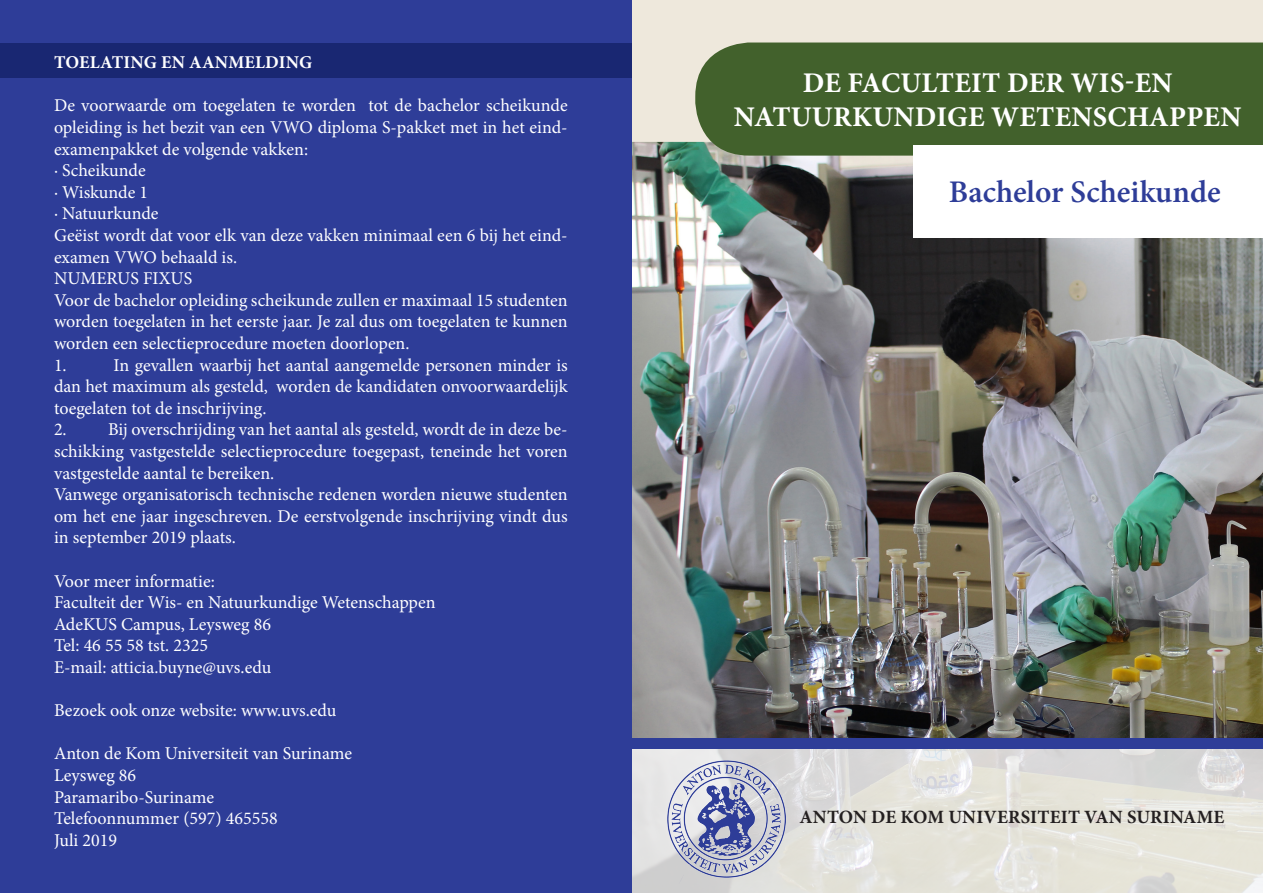
<style>
.page{position:relative;width:1263px;height:893px;background:#fff}
.page>*{position:absolute;margin:0;border:0;box-sizing:border-box;transform-origin:0 0}
.t1{font:600 31.5px "Minion Pro";color:#2e3d98}
.t2{font:700 28.5px "Minion Pro";letter-spacing:.01em;color:#fff}
.t3{font:700 18.75px "Minion Pro";letter-spacing:.01em;color:#231f20}
.t4{font:18px/21.6px "Minion Pro";color:#fff;text-align:justify}
.t5{font:700 18px "Minion Pro";letter-spacing:.01em;color:#fff}
</style>
<div class="page">
<img style="left:631px;top:0;width:632px;height:738px">
<div style="left:695px;top:43px;width:568px;height:113px;background:#42612c"></div>
<div style="left:913px;top:146px;width:350px;height:92px;background:#fff"></div>
<svg style="left:631px;top:749px;width:632px;height:144px;fill:#e4e3d9"></svg>
<div style="left:631px;top:738px;width:632px;height:11px;background:#2e3d98"></div>
<div style="left:0;top:0;width:631px;height:893px;background:#2e3d98"></div>
<div style="left:0;top:43px;width:631px;height:35px;background:#192772"></div>
<img style="left:664px;top:752px;width:125px;height:141px">
<p class="t5" style="left:54px;top:50px;width:260px">TOELATING EN AANMELDING</p>
<p class="t4" style="left:54px;top:95px;width:515px">De voorwaarde om toegelaten te worden tot de bachelor scheikunde opleiding is het bezit van een VWO diploma S-pakket met in het eind&shy;examenpakket de volgende vakken:</p>
<p class="t4" style="left:54px;top:160px;width:93px">· Scheikunde</p>
<p class="t4" style="left:54px;top:181px;width:96px">· Wiskunde 1</p>
<p class="t4" style="left:54px;top:203px;width:106px">· Natuurkunde</p>
<p class="t4" style="left:54px;top:225px;width:515px">Geëist wordt dat voor elk van deze vakken minimaal een 6 bij het eind&shy;examen VWO behaald is.</p>
<p class="t4" style="left:54px;top:268px;width:140px">NUMERUS FIXUS</p>
<p class="t4" style="left:54px;top:289px;width:515px">Voor de bachelor opleiding scheikunde zullen er maximaal 15 studenten worden toegelaten in het eerste jaar. Je zal dus om toegelaten te kunnen worden een selectieprocedure moeten doorlopen.</p>
<p class="t4" style="left:54px;top:354px;width:14px">1.</p>
<p class="t4" style="left:54px;top:354px;width:515px;text-indent:60px">In gevallen waarbij het aantal aangemelde personen minder is dan het maximum als gesteld, worden de kandidaten onvoorwaardelijk toegelaten tot de inschrijving.</p>
<p class="t4" style="left:54px;top:419px;width:515px">2. Bij overschrijding van het aantal als gesteld, wordt de in deze be&shy;schikking vastgestelde selectieprocedure toegepast, teneinde het voren vastgestelde aantal te bereiken.</p>
<p class="t4" style="left:54px;top:484px;width:515px">Vanwege organisatorisch technische redenen worden nieuwe studenten om het ene jaar ingeschreven. De eerstvolgende inschrijving vindt dus in september 2019 plaats.</p>
<p class="t4" style="left:54px;top:570px;width:162px">Voor meer informatie:</p>
<p class="t4" style="left:54px;top:592px;width:383px">Faculteit der Wis- en Natuurkundige Wetenschappen</p>
<p class="t4" style="left:54px;top:613px;width:219px">AdeKUS Campus, Leysweg 86</p>
<p class="t4" style="left:54px;top:635px;width:156px">Tel: 46 55 58 tst. 2325</p>
<p class="t4" style="left:54px;top:657px;width:219px">E-mail: atticia.buyne@uvs.edu</p>
<p class="t4" style="left:54px;top:700px;width:284px">Bezoek ook onze website: www.uvs.edu</p>
<p class="t4" style="left:54px;top:743px;width:300px">Anton de Kom Universiteit van Suriname</p>
<p class="t4" style="left:54px;top:765px;width:84px">Leysweg 86</p>
<p class="t4" style="left:54px;top:786px;width:162px">Paramaribo-Suriname</p>
<p class="t4" style="left:54px;top:808px;width:225px">Telefoonnummer (597) 465558</p>
<p class="t4" style="left:54px;top:829px;width:65px">Juli 2019</p>
<p class="t2" style="left:803px;top:63px;width:371px">DE FACULTEIT DER WIS-EN</p>
<p class="t2" style="left:734px;top:97px;width:509px">NATUURKUNDIGE WETENSCHAPPEN</p>
<p class="t1" style="left:949px;top:170px;width:274px">Bachelor Scheikunde</p>
<p class="t3" style="left:799px;top:804px;width:426px">ANTON DE KOM UNIVERSITEIT VAN SURINAME</p>
</div>
